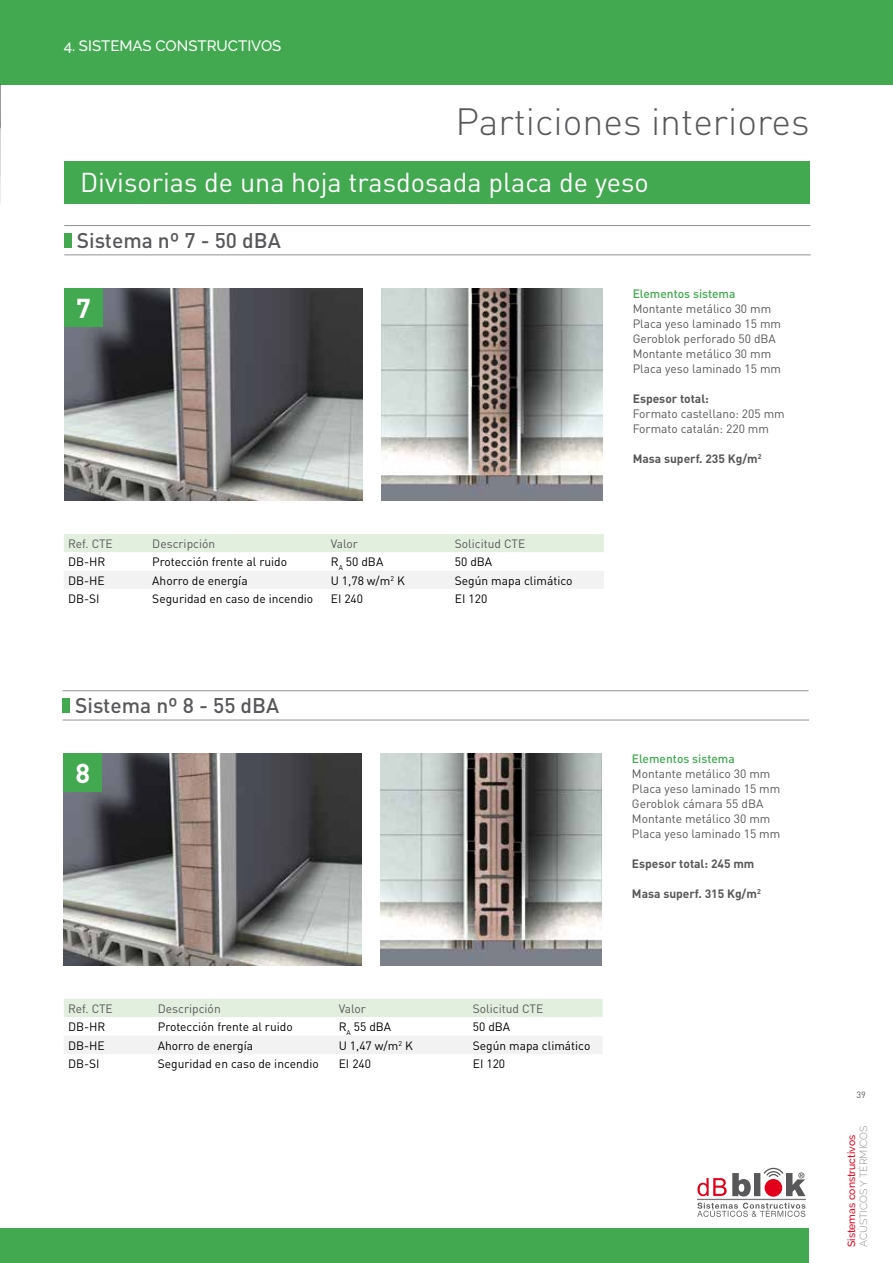
<style>
.page{position:relative;width:893px;height:1263px;background:#fff}
.page>*{position:absolute;margin:0;border:0;box-sizing:border-box;transform-origin:0 0}
.t1{font:300 37.5px "DIN";color:#58585a}
.t2{font:27px "DIN";color:#fff}
.t3{font:700 27px "DIN";color:#fff}
.t4{font:500 21px "DIN";color:#58585a}
.t5{font:500 15px "Raleway";color:#fff}
.t6{font:12px/15px "DIN";color:#58585a}
.t7{font:12px "DIN";color:#000}
.t8{font:700 12px "DIN";color:#58585a}
.t9{font:500 12px "DIN";color:#42a950}
.t10{font:500 10.35px "Raleway";color:#e2001a}
.t11{font:300 10.35px "Raleway";color:#8f9193}
.t12{font:9px "DIN";color:#58585a}
</style>
<div class="page">
<div style="left:0;top:0;width:893px;height:85px;background:#42a950"></div>
<svg style="left:697px;top:1168px;width:109px;height:49px"></svg>
<img style="left:0;top:85px;width:1px;height:119px">
<img style="left:64px;top:753px;width:297px;height:213px">
<img style="left:65px;top:288px;width:297px;height:213px">
<hr style="left:65px;top:225px;width:745px;height:1px;background:#8f9193">
<hr style="left:65px;top:255px;width:745px;height:1px;background:#8f9193">
<div style="left:64px;top:233px;width:7px;height:15px;background:#42a950"></div>
<svg style="left:64px;top:534px;width:540px;height:55px"></svg>
<hr style="left:63px;top:690px;width:745px;height:1px;background:#8f9193">
<hr style="left:63px;top:720px;width:746px;height:1px;background:#8f9193">
<div style="left:63px;top:698px;width:7px;height:15px;background:#42a950"></div>
<div style="left:65px;top:288px;width:38px;height:39px;background:#42a950"></div>
<img style="left:381px;top:288px;width:221px;height:213px">
<div style="left:64px;top:753px;width:38px;height:39px;background:#42a950"></div>
<img style="left:381px;top:753px;width:221px;height:213px">
<svg style="left:64px;top:999px;width:539px;height:55px"></svg>
<div style="left:64px;top:161px;width:745px;height:43px;background:#42a950"></div>
<div style="left:0;top:1228px;width:808px;height:35px;background:#42a950"></div>
<p class="t5" style="left:64px;top:38px;width:219px">4. SISTEMAS CONSTRUCTIVOS</p>
<h1 class="t1" style="left:455px;top:98px;width:356px">Particiones interiores</h1>
<h2 class="t2" style="left:80px;top:166px;width:570px">Divisorias de una hoja trasdosada placa de yeso</h2>
<h3 class="t4" style="left:77px;top:227px;width:206px">Sistema nº 7 - 50 dBA</h3>
<h2 class="t3" style="left:76px;top:290px;width:16px">7</h2>
<p class="t6" style="left:68px;top:536px;width:46px">Ref. CTE</p>
<p class="t6" style="left:152px;top:536px;width:64px">Descripción</p>
<p class="t6" style="left:331px;top:536px;width:29px">Valor</p>
<p class="t6" style="left:455px;top:536px;width:72px">Solicitud CTE</p>
<p class="t7" style="left:68px;top:554px;width:39px">DB-HR</p>
<p class="t7" style="left:152px;top:554px;width:136px">Protección frente al ruido</p>
<p class="t7" style="left:331px;top:554px;width:54px">R<sub>A</sub> 50 dBA</p>
<p class="t7" style="left:455px;top:554px;width:39px">50 dBA</p>
<p class="t7" style="left:68px;top:573px;width:38px">DB-HE</p>
<p class="t7" style="left:152px;top:573px;width:97px">Ahorro de energía</p>
<p class="t7" style="left:331px;top:573px;width:76px">U 1,78 w/m<sup>2</sup> K</p>
<p class="t7" style="left:455px;top:573px;width:119px">Según mapa climático</p>
<p class="t7" style="left:68px;top:591px;width:33px">DB-SI</p>
<p class="t7" style="left:152px;top:591px;width:162px">Seguridad en caso de incendio</p>
<p class="t7" style="left:331px;top:591px;width:34px">EI 240</p>
<p class="t7" style="left:455px;top:591px;width:34px">EI 120</p>
<h3 class="t4" style="left:75px;top:692px;width:206px">Sistema nº 8 - 55 dBA</h3>
<h2 class="t3" style="left:76px;top:755px;width:16px">8</h2>
<p class="t9" style="left:633px;top:286px;width:104px">Elementos sistema</p>
<p class="t6" style="left:633px;top:301px;width:150px">Montante metálico 30 mm<br>Placa yeso laminado 15 mm<br>Geroblok perforado 50 dBA<br>Montante metálico 30 mm<br>Placa yeso laminado 15 mm</p>
<p class="t8" style="left:633px;top:391px;width:78px">Espesor total:</p>
<p class="t6" style="left:633px;top:406px;width:154px">Formato castellano: 205 mm<br>Formato catalán: 220 mm</p>
<p class="t8" style="left:633px;top:451px;width:130px">Masa superf. 235 Kg/m<sup>2</sup></p>
<p class="t9" style="left:632px;top:751px;width:104px">Elementos sistema</p>
<p class="t6" style="left:632px;top:766px;width:150px">Montante metálico 30 mm<br>Placa yeso laminado 15 mm<br>Geroblok cámara 55 dBA<br>Montante metálico 30 mm<br>Placa yeso laminado 15 mm</p>
<p class="t8" style="left:632px;top:856px;width:124px">Espesor total: 245 mm</p>
<p class="t8" style="left:632px;top:886px;width:130px">Masa superf. 315 Kg/m<sup>2</sup></p>
<p class="t6" style="left:68px;top:1001px;width:46px">Ref. CTE</p>
<p class="t6" style="left:158px;top:1001px;width:64px">Descripción</p>
<p class="t6" style="left:339px;top:1001px;width:29px">Valor</p>
<p class="t6" style="left:473px;top:1001px;width:72px">Solicitud CTE</p>
<p class="t7" style="left:68px;top:1019px;width:39px">DB-HR</p>
<p class="t7" style="left:158px;top:1019px;width:136px">Protección frente al ruido</p>
<p class="t7" style="left:339px;top:1019px;width:54px">R<sub>A</sub> 55 dBA</p>
<p class="t7" style="left:473px;top:1019px;width:39px">50 dBA</p>
<p class="t7" style="left:68px;top:1038px;width:38px">DB-HE</p>
<p class="t7" style="left:158px;top:1038px;width:97px">Ahorro de energía</p>
<p class="t7" style="left:339px;top:1038px;width:76px">U 1,47 w/m<sup>2</sup> K</p>
<p class="t7" style="left:473px;top:1038px;width:119px">Según mapa climático</p>
<p class="t7" style="left:68px;top:1056px;width:33px">DB-SI</p>
<p class="t7" style="left:158px;top:1056px;width:162px">Seguridad en caso de incendio</p>
<p class="t7" style="left:339px;top:1056px;width:34px">EI 240</p>
<p class="t7" style="left:473px;top:1056px;width:34px">EI 120</p>
<p class="t12" style="left:856px;top:1089px;width:11px">39</p>
<p class="t10" style="left:846px;top:1247px;width:114px;rotate:-90deg">Sistemas constructivos</p>
<p class="t11" style="left:857px;top:1247px;width:123px;rotate:-90deg">ACÚSTICOS Y TÉRMICOS</p>
</div>
